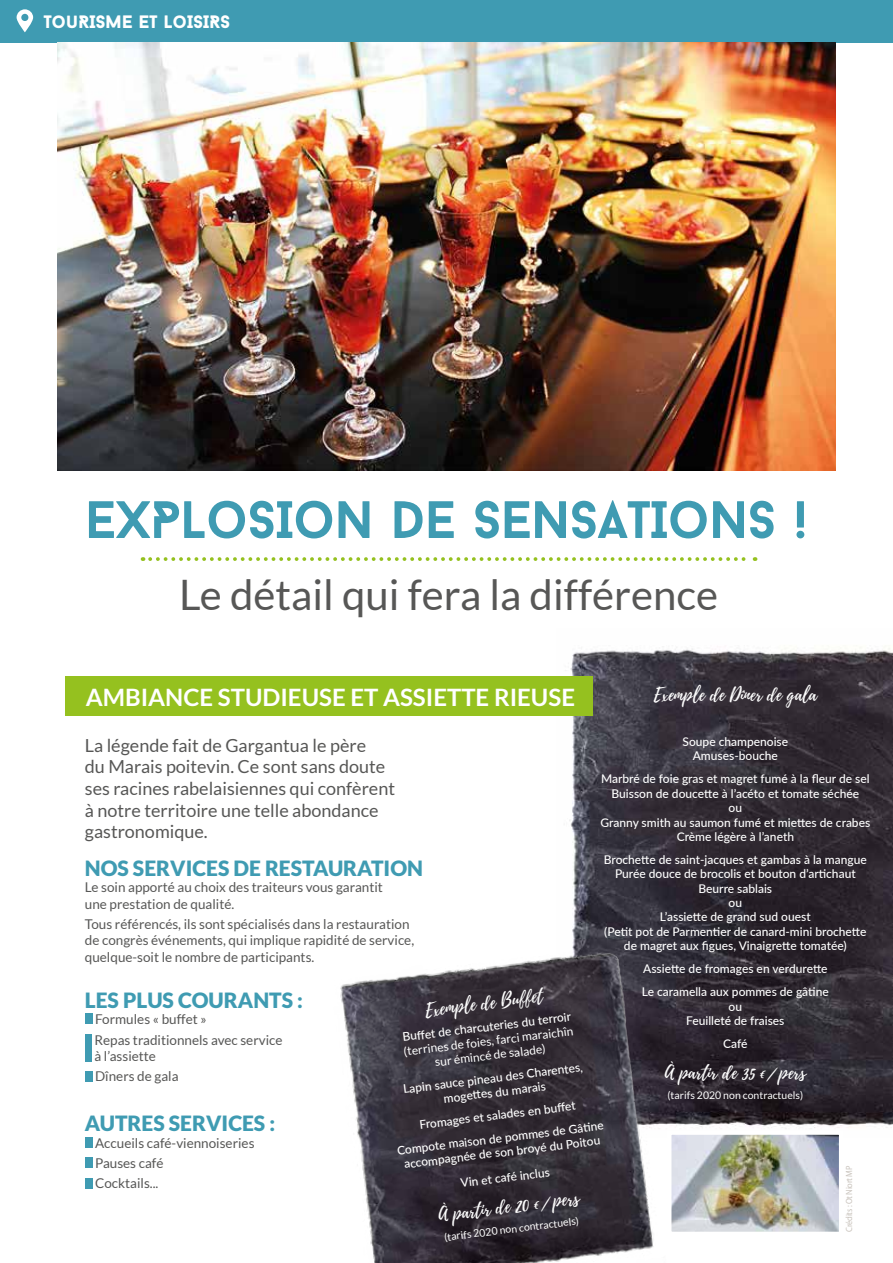
<style>
.page{position:relative;width:893px;height:1263px;background:#fff}
.page>*{position:absolute;margin:0;border:0;box-sizing:border-box;transform-origin:0 0}
.t1{font:700 52.5px "Baron Neue";letter-spacing:-.01em;color:#3f9bb2}
.t2{font:42px "Lato";color:#575756}
.t3{font:700 24px "Lato";color:#fff}
.t4{font:900 21px "Lato";color:#3f9bb2}
.t5{font:18px/21.6px "Lato";color:#575756}
.t6{font:18px "Playlist Script";color:#fff}
.t7{font:900 18px "Baron Neue";color:#fff}
.t8{font:13.5px/20.4px "Lato";color:#575756}
.t9{font:500 12px/14.4px "Lato";color:#fff;text-align:center}
.t10{font:12px/14.4px "Lato";color:#fff;text-align:center}
.t11{font:10.5px "Lato";color:#fff}
.t12{font:9px "Myriad Pro";letter-spacing:-.03em;color:#c8c2bb;scale:.93 1}
</style>
<div class="page">
<div style="left:0;top:0;width:893px;height:42px;background:#3f9bb2"></div>
<svg style="left:17px;top:9px;width:16px;height:23px"></svg>
<img style="left:58px;top:43px;width:777px;height:427px">
<svg style="left:150px;top:557px;width:606px;height:4px"></svg>
<img style="left:569px;top:647px;width:324px;height:481px">
<div style="left:85px;top:1014px;width:8px;height:10px;background:#3f9bb2"></div>
<div style="left:85px;top:1034px;width:7px;height:27px;background:#3f9bb2"></div>
<div style="left:85px;top:1071px;width:8px;height:10px;background:#3f9bb2"></div>
<div style="left:85px;top:1137px;width:8px;height:10px;background:#3f9bb2"></div>
<div style="left:85px;top:1157px;width:8px;height:11px;background:#3f9bb2"></div>
<div style="left:85px;top:1178px;width:8px;height:10px;background:#3f9bb2"></div>
<img style="left:671px;top:1128px;width:168px;height:104px">
<img style="left:340px;top:940px;width:326px;height:323px">
<div style="left:66px;top:676px;width:527px;height:40px;background:#95c11f"></div>
<h3 class="t7" style="left:44px;top:10px;width:188px">TOURISME ET LOISIRS</h3>
<h1 class="t1" style="left:85px;top:486px;width:724px">EXPLOSION DE SENSATIONS !</h1>
<h2 class="t2" style="left:179px;top:571px;width:540px">Le détail qui fera la différence</h2>
<h3 class="t6" style="left:654px;top:682px;width:165px">Exemple de Dîner de gala</h3>
<p class="t9" style="left:682px;top:734px;width:107px">Soupe champenoise<br>Amuses-bouche</p>
<p class="t9" style="left:600px;top:771px;width:271px">Marbré de foie gras et magret fumé à la fleur de sel Buisson de doucette à l’acéto et tomate séchée<br>ou<br>Granny smith au saumon fumé et miettes de crabes Crème légère à l’aneth</p>
<p class="t9" style="left:604px;top:852px;width:264px">Brochette de saint-jacques et gambas à la mangue Purée douce de brocolis et bouton d’artichaut Beurre sablais<br>ou<br>L’assiette de grand sud ouest<br>(Petit pot de Parmentier de canard-mini brochette de magret aux figues, Vinaigrette tomatée)</p>
<p class="t9" style="left:642px;top:957px;width:188px;line-height:23px;text-align:left">Assiette de fromages en verdurette<br>Le caramella aux pommes de gâtine</p>
<p class="t9" style="left:686px;top:998px;width:100px">ou<br>Feuilleté de fraises</p>
<p class="t9" style="left:723px;top:1036px;width:26px">Café</p>
<h3 class="t6" style="left:665px;top:1059px;width:142px">À partir de 35 €/pers</h3>
<p class="t11" style="left:667px;top:1089px;width:137px">(tarifs 2020 non contractuels)</p>
<h3 class="t3" style="left:86px;top:683px;width:491px">AMBIANCE STUDIEUSE ET ASSIETTE RIEUSE</h3>
<h3 class="t5" style="left:85px;top:734px;width:312px">La légende fait de Gargantua le père<br>du Marais poitevin. Ce sont sans doute ses racines rabelaisiennes qui confèrent à notre territoire une telle abondance gastronomique.</h3>
<h3 class="t4" style="left:85px;top:856px;width:340px">NOS SERVICES DE RESTAURATION</h3>
<p class="t8" style="left:85px;top:879px;width:299px;line-height:16.2px">Le soin apporté au choix des traiteurs vous garantit une prestation de qualité.</p>
<p class="t8" style="left:85px;top:916px;width:331px;line-height:16.2px">Tous référencés, ils sont spécialisés dans la restauration de congrès événements, qui implique rapidité de service, quelque-soit le nombre de participants.</p>
<h3 class="t4" style="left:85px;top:988px;width:220px">LES PLUS COURANTS :</h3>
<p class="t8" style="left:94px;top:1009px;width:190px">Formules « buffet »<br>Repas traditionnels avec service</p>
<p class="t8" style="left:94px;top:1046px;width:86px">à l’assiette<br>Dîners de gala</p>
<h3 class="t4" style="left:85px;top:1111px;width:192px">AUTRES SERVICES :</h3>
<p class="t8" style="left:95px;top:1132px;width:161px">Accueils café-viennoiseries<br>Pauses café<br>Cocktails...</p>
<h3 class="t6" style="left:423px;top:997px;width:120px;rotate:-7deg">Exemple de Buffet</h3>
<p class="t9" style="left:402px;top:1029px;width:171px;rotate:-7deg">Buff et de charcuteries du terroir</p>
<p class="t10" style="left:403px;top:1044px;width:172px;rotate:-7deg">(terrines de foies, farci maraichîn sur émincé de salade)</p>
<p class="t9" style="left:402px;top:1081px;width:182px;rotate:-7deg">Lapin sauce pineau des Charentes, mogett es du marais</p>
<p class="t9" style="left:393px;top:1116px;width:209px;line-height:23px;rotate:-7deg">Fromages et salades en buff et<br>Compote maison de pommes de Gâti ne</p>
<p class="t9" style="left:403px;top:1151px;width:199px;line-height:25.7px;rotate:-7deg">accompagnée de son broyé du Poitou<br>Vin et café inclus</p>
<h3 class="t6" style="left:437px;top:1202px;width:143px;rotate:-7deg">À partir de 20 €/pers</h3>
<p class="t12" style="left:843px;top:1232px;width:72px;rotate:-90deg">Crédits : Ot Niort MP</p>
<p class="t11" style="left:443px;top:1231px;width:137px;rotate:-7deg">(tarifs 2020 non contractuels)</p>
</div>
